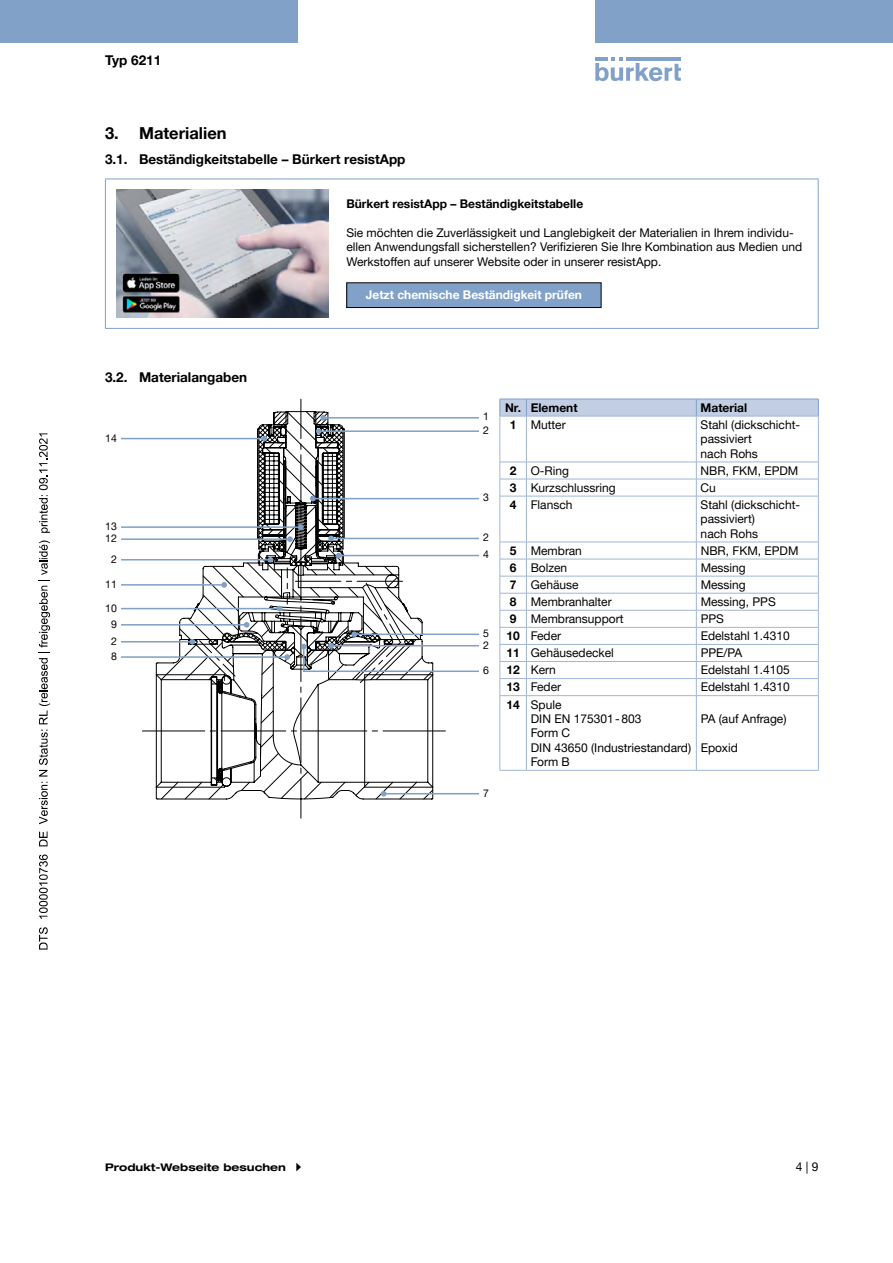
<style>
.page{position:relative;width:893px;height:1263px;background:#fff}
.page>*{position:absolute;margin:0;border:0;box-sizing:border-box;transform-origin:0 0}
.t1{font:700 16.5px "Helvetica Neue LTW1 G";color:#000}
.t2{font:700 13.5px "Helvetica Neue LTW1 G";color:#000}
.t3{font:12px/14.4px "Helvetica Neue LTW1 G";color:#000}
.t4{font:700 12px "Helvetica Neue LTW1 G";color:#000}
.t5{font:700 12px "Helvetica Neue LTW1 G";color:#fff}
.t6{font:700 expanded 10.5px "Helvetica Neue LTW1 G";color:#000}
.t7{font:10.5px/17.1px "Helvetica Neue LTW1 G";color:#000}
.s1{font-weight:700}
</style>
<div class="page">
<svg style="left:595px;top:57px;width:86px;height:24px"></svg>
<hr style="left:626px;top:57px;width:55px;height:4px;background:#81a1c8">
<div style="left:0;top:0;width:298px;height:42px;background:#81a1c8"></div>
<div style="left:595px;top:0;width:298px;height:42px;background:#81a1c8"></div>
<hr style="left:105px;top:179px;width:233px;height:1px;background:#81a1c8">
<hr style="left:105px;top:179px;width:1px;height:149px;background:#81a1c8">
<hr style="left:338px;top:179px;width:481px;height:1px;background:#81a1c8">
<hr style="left:818px;top:179px;width:1px;height:149px;background:#81a1c8">
<hr style="left:105px;top:328px;width:233px;height:1px;background:#81a1c8">
<hr style="left:338px;top:328px;width:481px;height:1px;background:#81a1c8">
<img style="left:116px;top:190px;width:213px;height:127px">
<div style="left:347px;top:283px;width:254px;height:25px;background:#81a1c8"></div>
<div style="left:346px;top:282px;width:255px;height:26px;border:1px solid #000"></div>
<hr style="left:121px;top:608px;width:159px;height:1px;background:#80a0c6">
<hr style="left:121px;top:584px;width:103px;height:2px;background:#80a0c6">
<hr style="left:121px;top:559px;width:150px;height:1px;background:#80a0c6">
<hr style="left:121px;top:538px;width:169px;height:2px;background:#80a0c6">
<hr style="left:121px;top:526px;width:180px;height:2px;background:#80a0c6">
<hr style="left:121px;top:438px;width:144px;height:1px;background:#80a0c6">
<hr style="left:121px;top:624px;width:126px;height:1px;background:#80a0c6">
<hr style="left:121px;top:641px;width:71px;height:1px;background:#80a0c6">
<hr style="left:121px;top:656px;width:166px;height:2px;background:#80a0c6">
<svg style="left:142px;top:399px;width:337px;height:419px"></svg>
<svg style="left:500px;top:399px;width:319px;height:18px;background:#bdcbe1"></svg>
<hr style="left:500px;top:416px;width:1px;height:46px;background:#a1b7d6">
<hr style="left:500px;top:496px;width:1px;height:46px;background:#a1b7d6">
<hr style="left:500px;top:696px;width:1px;height:74px;background:#a1b7d6">
<svg style="left:500px;top:770px;width:26px;height:1px"></svg>
<hr style="left:526px;top:416px;width:170px;height:1px;background:#a1b7d6">
<hr style="left:526px;top:416px;width:1px;height:46px;background:#a1b7d6">
<hr style="left:696px;top:416px;width:123px;height:1px;background:#a1b7d6">
<hr style="left:818px;top:416px;width:1px;height:46px;background:#a1b7d6">
<svg style="left:500px;top:462px;width:27px;height:35px"></svg>
<svg style="left:818px;top:463px;width:1px;height:33px"></svg>
<hr style="left:526px;top:496px;width:1px;height:46px;background:#a1b7d6">
<hr style="left:818px;top:496px;width:1px;height:46px;background:#a1b7d6">
<svg style="left:500px;top:542px;width:27px;height:154px"></svg>
<svg style="left:818px;top:543px;width:1px;height:152px"></svg>
<hr style="left:526px;top:696px;width:1px;height:74px;background:#a1b7d6">
<hr style="left:818px;top:696px;width:1px;height:74px;background:#a1b7d6">
<hr style="left:526px;top:770px;width:170px;height:1px;background:#a1b7d6">
<hr style="left:696px;top:770px;width:123px;height:1px;background:#a1b7d6">
<hr style="left:696px;top:416px;width:1px;height:46px;background:#a1b7d6">
<hr style="left:526px;top:462px;width:170px;height:1px;background:#a1b7d6">
<hr style="left:696px;top:462px;width:123px;height:1px;background:#a1b7d6">
<hr style="left:526px;top:479px;width:170px;height:1px;background:#a1b7d6">
<hr style="left:696px;top:479px;width:123px;height:1px;background:#a1b7d6">
<svg style="left:696px;top:462px;width:1px;height:34px"></svg>
<hr style="left:696px;top:496px;width:1px;height:46px;background:#a1b7d6">
<svg style="left:696px;top:543px;width:1px;height:152px"></svg>
<hr style="left:696px;top:696px;width:1px;height:74px;background:#a1b7d6">
<hr style="left:526px;top:496px;width:170px;height:1px;background:#a1b7d6">
<hr style="left:696px;top:496px;width:123px;height:1px;background:#a1b7d6">
<hr style="left:526px;top:542px;width:170px;height:1px;background:#a1b7d6">
<hr style="left:696px;top:542px;width:123px;height:1px;background:#a1b7d6">
<hr style="left:526px;top:559px;width:170px;height:1px;background:#a1b7d6">
<hr style="left:696px;top:559px;width:123px;height:1px;background:#a1b7d6">
<hr style="left:526px;top:576px;width:170px;height:1px;background:#a1b7d6">
<hr style="left:696px;top:576px;width:123px;height:1px;background:#a1b7d6">
<hr style="left:526px;top:593px;width:170px;height:1px;background:#a1b7d6">
<hr style="left:696px;top:593px;width:123px;height:1px;background:#a1b7d6">
<hr style="left:526px;top:610px;width:170px;height:1px;background:#a1b7d6">
<hr style="left:696px;top:610px;width:123px;height:1px;background:#a1b7d6">
<hr style="left:526px;top:627px;width:170px;height:1px;background:#a1b7d6">
<hr style="left:696px;top:627px;width:123px;height:1px;background:#a1b7d6">
<hr style="left:526px;top:644px;width:170px;height:1px;background:#a1b7d6">
<hr style="left:696px;top:644px;width:123px;height:1px;background:#a1b7d6">
<hr style="left:526px;top:661px;width:170px;height:1px;background:#a1b7d6">
<hr style="left:696px;top:661px;width:123px;height:1px;background:#a1b7d6">
<hr style="left:526px;top:678px;width:170px;height:1px;background:#a1b7d6">
<hr style="left:696px;top:678px;width:123px;height:1px;background:#a1b7d6">
<hr style="left:526px;top:695px;width:170px;height:1px;background:#a1b7d6">
<hr style="left:696px;top:695px;width:123px;height:1px;background:#a1b7d6">
<svg style="left:39px;top:927px;width:9px;height:22px"></svg>
<svg style="left:39px;top:854px;width:9px;height:65px"></svg>
<svg style="left:39px;top:831px;width:9px;height:15px"></svg>
<svg style="left:39px;top:782px;width:9px;height:42px"></svg>
<svg style="left:39px;top:540px;width:11px;height:236px"></svg>
<svg style="left:39px;top:433px;width:11px;height:100px"></svg>
<p class="t2" style="left:105px;top:52px;width:58px">Typ 6211</p>
<h1 class="t1" style="left:105px;top:123px;width:123px">3. Materialien</h1>
<p class="t2" style="left:105px;top:151px;width:302px">3.1. Beständigkeitstabelle – Bürkert resistApp</p>
<p class="t4" style="left:346px;top:196px;width:238px">Bürkert resistApp – Beständigkeitstabelle</p>
<p class="t3" style="left:346px;top:225px;width:457px">Sie möchten die Zuverlässigkeit und Langlebigkeit der Materialien in Ihrem individu&shy;ellen Anwendungsfall sicherstellen? Verifizieren Sie Ihre Kombination aus Medien und<br>Werkstoffen auf unserer Website oder in unserer resistApp.</p>
<p class="t5" style="left:366px;top:288px;width:218px">Jetzt chemische Beständigkeit prüfen</p>
<p class="t2" style="left:105px;top:369px;width:144px">3.2. Materialangaben</p>
<p class="t7" style="left:105px;top:429px;width:13px">14</p>
<p class="t7" style="left:105px;top:518px;width:13px">13</p>
<p class="t7" style="left:105px;top:530px;width:13px">12</p>
<p class="t7" style="left:111px;top:551px;width:7px">2</p>
<p class="t7" style="left:105px;top:576px;width:13px">11</p>
<p class="t7" style="left:105px;top:599px;width:13px">10</p>
<p class="t7" style="left:111px;top:616px;width:7px">9<br>2</p>
<p class="t7" style="left:111px;top:648px;width:7px">8</p>
<p class="t7" style="left:483px;top:408px;width:7px">1</p>
<p class="t7" style="left:483px;top:421px;width:7px">2</p>
<p class="t7" style="left:483px;top:489px;width:7px">3</p>
<p class="t7" style="left:483px;top:529px;width:7px">2<br>4</p>
<p class="t7" style="left:483px;top:628px;width:7px;line-height:11.9px">5<br>2</p>
<p class="t7" style="left:483px;top:662px;width:7px">6</p>
<p class="t7" style="left:483px;top:784px;width:7px">7</p>
<p class="t4" style="left:505px;top:400px;width:74px">Nr. Element</p>
<p class="t4" style="left:701px;top:400px;width:48px">Material</p>
<p class="t3" style="left:510px;top:417px;width:57px"><span class="s1">1</span> Mutter</p>
<p class="t3" style="left:701px;top:417px;width:101px">Stahl (dickschicht&shy;passiviert<br>nach Rohs</p>
<p class="t3" style="left:510px;top:463px;width:61px"><span class="s1">2</span> O-Ring</p>
<p class="t3" style="left:701px;top:463px;width:99px">NBR, FKM, EPDM</p>
<p class="t3" style="left:510px;top:480px;width:107px"><span class="s1">3</span> Kurzschlussring</p>
<p class="t3" style="left:701px;top:480px;width:17px">Cu</p>
<p class="t3" style="left:510px;top:497px;width:64px"><span class="s1">4</span> Flansch</p>
<p class="t3" style="left:701px;top:497px;width:101px">Stahl (dickschicht&shy;passiviert)<br>nach Rohs</p>
<p class="t3" style="left:510px;top:543px;width:73px"><span class="s1">5</span> Membran</p>
<p class="t3" style="left:701px;top:543px;width:99px">NBR, FKM, EPDM</p>
<p class="t3" style="left:510px;top:560px;width:59px"><span class="s1">6</span> Bolzen</p>
<p class="t3" style="left:701px;top:560px;width:47px">Messing</p>
<p class="t3" style="left:510px;top:577px;width:70px"><span class="s1">7</span> Gehäuse</p>
<p class="t3" style="left:701px;top:577px;width:47px">Messing</p>
<p class="t3" style="left:510px;top:594px;width:103px"><span class="s1">8</span> Membranhalter</p>
<p class="t3" style="left:701px;top:594px;width:77px">Messing, PPS</p>
<p class="t3" style="left:510px;top:612px;width:115px"><span class="s1">9</span> Membransupport</p>
<p class="t3" style="left:701px;top:612px;width:25px">PPS</p>
<p class="t3" style="left:507px;top:629px;width:56px"><span class="s1">10</span> Feder</p>
<p class="t3" style="left:701px;top:629px;width:91px">Edelstahl 1.4310</p>
<p class="t3" style="left:507px;top:646px;width:109px"><span class="s1">11</span> Gehäusedeckel</p>
<p class="t3" style="left:701px;top:646px;width:43px">PPE/PA</p>
<p class="t3" style="left:507px;top:663px;width:51px"><span class="s1">12</span> Kern</p>
<p class="t3" style="left:701px;top:663px;width:91px">Edelstahl 1.4105</p>
<p class="t3" style="left:507px;top:680px;width:56px"><span class="s1">13</span> Feder</p>
<p class="t3" style="left:701px;top:680px;width:91px">Edelstahl 1.4310</p>
<p class="t3" style="left:531px;top:697px;width:162px;text-indent:-24px"><span class="s1">14</span> Spule<br>DIN EN 175301-803<br>Form C<br>DIN 43650 (Industriestandard)<br>Form B</p>
<p class="t3" style="left:701px;top:711px;width:87px">PA (auf Anfrage)</p>
<p class="t3" style="left:701px;top:740px;width:39px">Epoxid</p>
<p class="t6" style="left:105px;top:1161px;width:182px">Produkt-Webseite besuchen</p>
<p class="t3" style="left:796px;top:1159px;width:24px">4 | 9</p>
</div>
